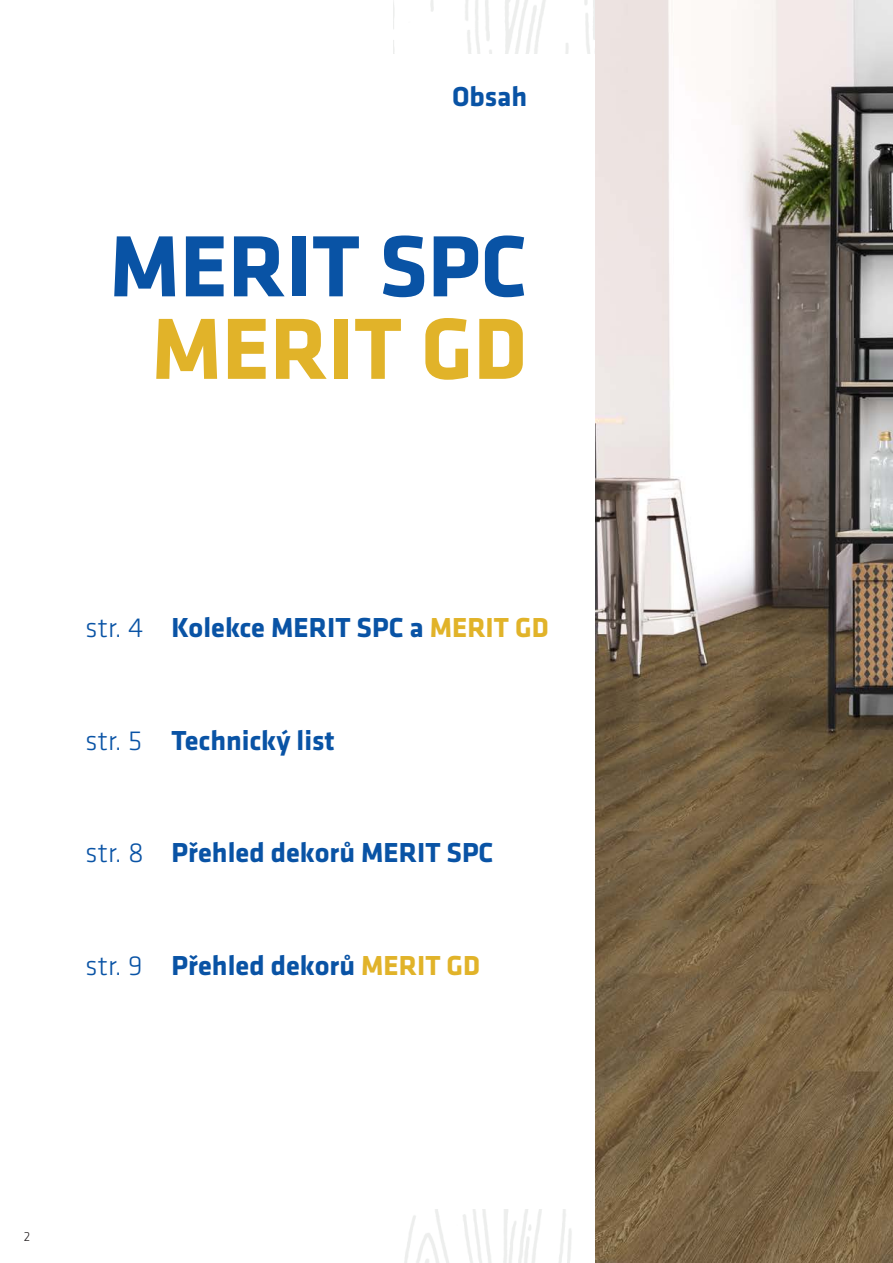
<style>
.page{position:relative;width:893px;height:1263px;background:#fff}
.page>*{position:absolute;margin:0;border:0;box-sizing:border-box;transform-origin:0 0}
.t1{font:700 90px/82.5px "Klavika";color:#0953a5;text-align:center}
.t2{font:700 28.5px "Klavika";color:#0953a5}
.t3{font:300 28.5px "Klavika";color:#0953a5}
.t4{font:300 13.5px "Klavika";color:#231f20}
.s1{color:#e1b329}
</style>
<div class="page">
<img style="left:595px;top:0;width:298px;height:1263px">
<p class="t2" style="left:452px;top:81px;width:77px">Obsah</p>
<p class="t1" style="left:109px;top:227px;width:419px">MERIT SPC<br><span class="s1">MERIT GD</span></p>
<p class="t3" style="left:85px;top:612px;width:60px">str. 4</p>
<p class="t2" style="left:172px;top:612px;width:379px">Kolekce MERIT SPC a <span class="s1">MERIT GD</span></p>
<p class="t3" style="left:85px;top:725px;width:59px">str. 5</p>
<p class="t2" style="left:172px;top:725px;width:165px">Technický list</p>
<p class="t3" style="left:85px;top:837px;width:60px">str. 8</p>
<p class="t2" style="left:172px;top:837px;width:323px">Přehled dekorů MERIT SPC</p>
<p class="t3" style="left:85px;top:950px;width:59px">str. 9</p>
<p class="t2" style="left:172px;top:950px;width:310px">Přehled dekorů <span class="s1">MERIT GD</span></p>
<p class="t4" style="left:24px;top:1229px;width:8px">2</p>
</div>
